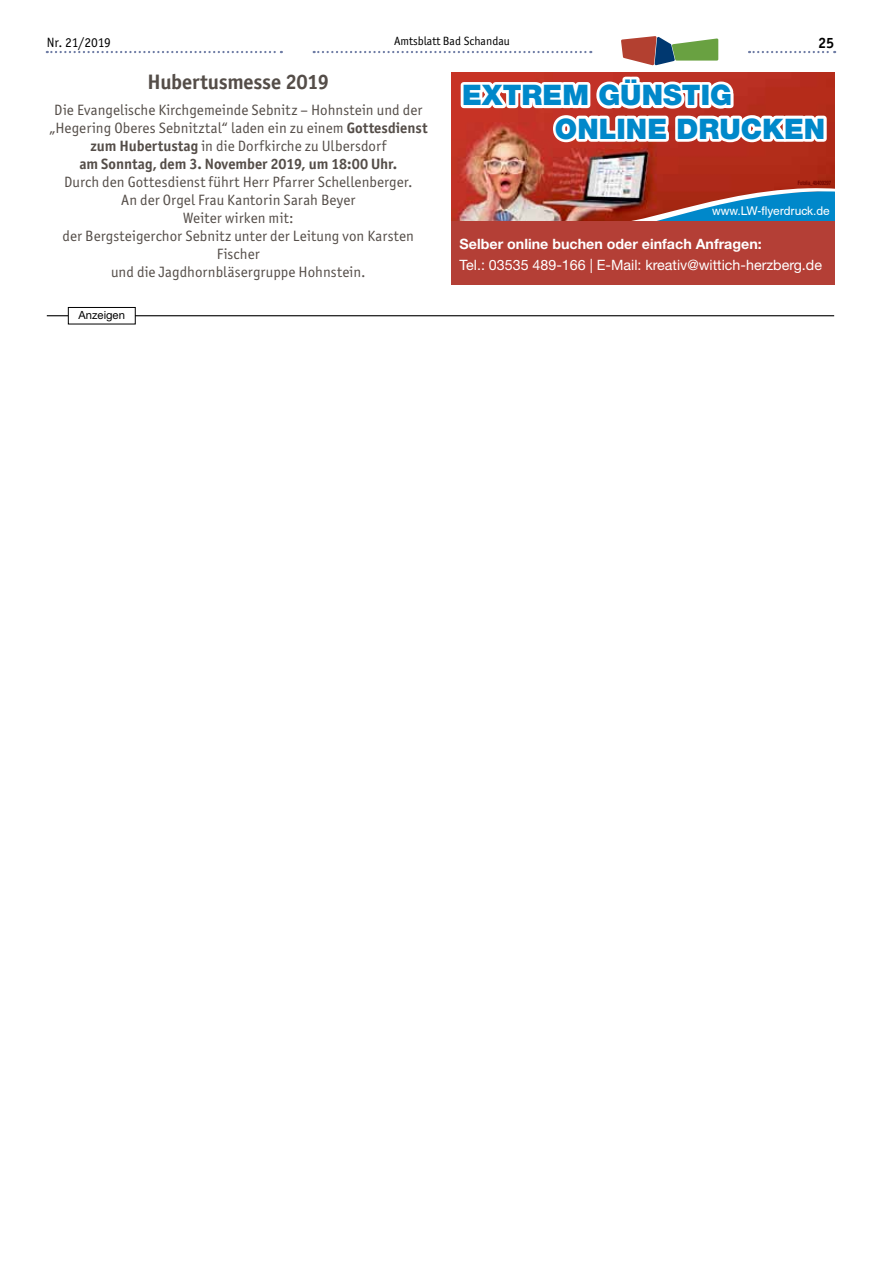
<style>
.page{position:relative;width:881px;height:1263px;background:#fff}
.page>*{position:absolute;margin:0;border:0;box-sizing:border-box;transform-origin:0 0}
.t1{font:900 28.2px "Helvetica Neue LT Com";color:#0088ca}
.t2{font:700 21px "Officina San ITC";letter-spacing:-.01em;color:#544d48}
.t3{font:15px/18px "Officina San ITC";letter-spacing:.005em;color:#544d48;text-align:center}
.t4{font:700 15px "Officina San ITC";color:#000}
.t5{font:14.25px "Helvetica Neue LT";color:#fff}
.t6{font:700 14.25px "Helvetica Neue LT";color:#fff}
.t7{font:13.5px "Officina San ITC";letter-spacing:-.015em;color:#000}
.t8{font:12px "Officina San ITC";color:#000}
.t9{font:12px "Helvetica";color:#fff}
.t10{font:11.25px "Helvetica Neue LT";color:#000}
.t11{font:500 condensed 6px "Helvetica Neue LT Com";color:#680000;scale:.8 1}
.s1{font-weight:700}
</style>
<div class="page">
<svg style="left:47px;top:51px;width:235px;height:2px"></svg>
<hr style="left:47px;top:315px;width:786px;height:1px;background:#000">
<div style="left:68px;top:307px;width:67px;height:17px;background:#fff"></div>
<div style="left:68px;top:307px;width:67px;height:17px;border:1px solid #000"></div>
<img style="left:451px;top:153px;width:211px;height:68px">
<div style="left:662px;top:153px;width:171px;height:35px;background:#b02b18"></div>
<img style="left:501px;top:188px;width:332px;height:33px">
<svg style="left:313px;top:36px;width:521px;height:117px"></svg>
<div style="left:451px;top:221px;width:382px;height:64px;background:#b43f36"></div>
<p class="t7" style="left:47px;top:34px;width:65px">Nr. 21/2019</p>
<p class="t8" style="left:394px;top:34px;width:117px">Amtsblatt Bad Schandau</p>
<p class="t4" style="left:817px;top:34px;width:18px">25</p>
<h2 class="t2" style="left:147px;top:69px;width:183px">Hubertusmesse 2019</h2>
<p class="t3" style="left:49px;top:101px;width:380px">Die Evangelische Kirchgemeinde Sebnitz – Hohnstein und der „Hegering Oberes Sebnitztal“ laden ein zu einem <span class="s1">Gottesdienst zum Hubertustag</span> in die Dorfkirche zu Ulbersdorf<br><span class="s1">am Sonntag, dem 3. November 2019, um 18:00 Uhr.</span></p>
<p class="t3" style="left:63px;top:173px;width:353px">Durch den Gottesdienst führt Herr Pfarrer Schellenberger.<br>An der Orgel Frau Kantorin Sarah Beyer<br>Weiter wirken mit:<br>der Bergsteigerchor Sebnitz unter der Leitung von Karsten Fischer<br>und die Jagdhornbläsergruppe Hohnstein.</p>
<p class="t10" style="left:79px;top:309px;width:48px">Anzeigen</p>
<h1 class="t1" style="left:462px;top:78px;width:271px">EXTREM GÜNSTIG</h1>
<h1 class="t1" style="left:554px;top:112px;width:272px">ONLINE DRUCKEN</h1>
<p class="t11" style="left:797px;top:180px;width:43px">Fotolia_48409297</p>
<p class="t9" style="left:711px;top:204px;width:119px">www.LW-flyerdruck.de</p>
<p class="t6" style="left:459px;top:235px;width:303px">Selber online buchen oder einfach Anfragen:</p>
<p class="t5" style="left:459px;top:257px;width:364px">Tel.: 03535 489-166 | E-Mail: kreativ@wittich-herzberg.de</p>
</div>
